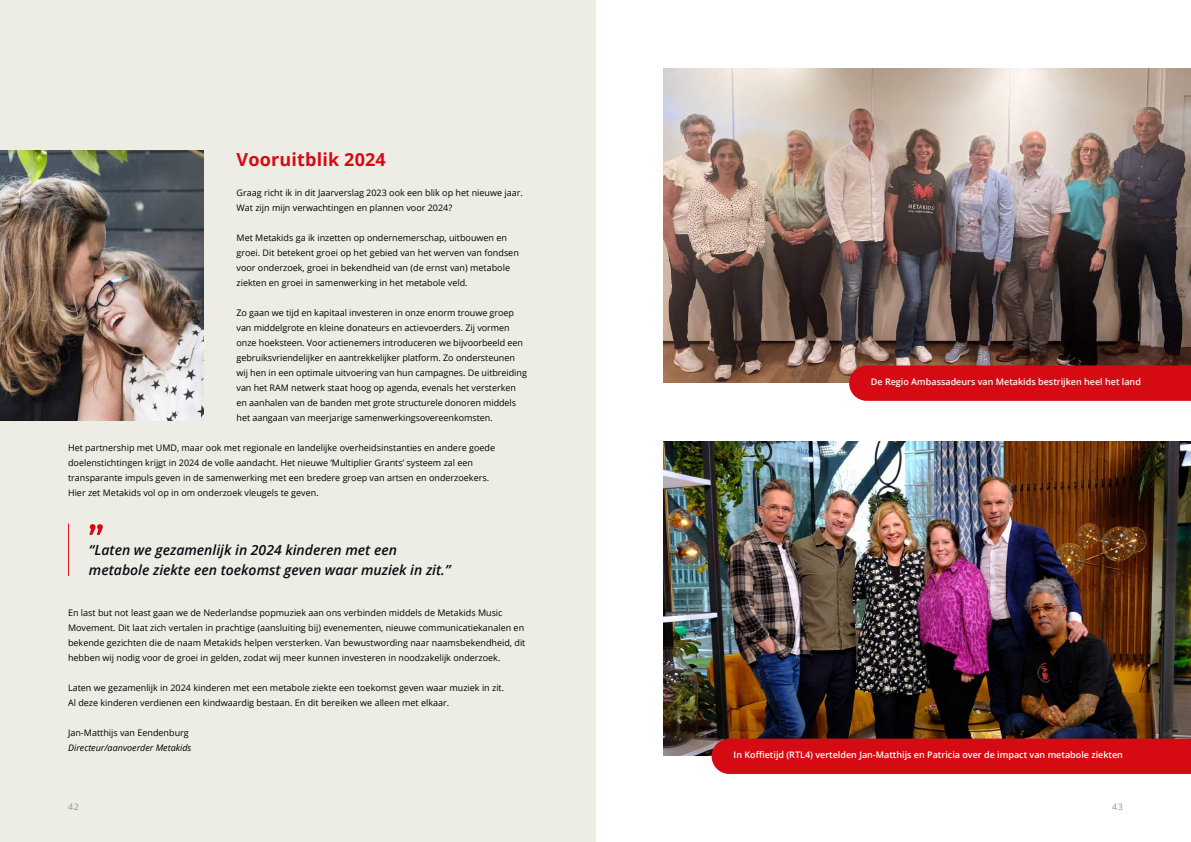
<style>
.page{position:relative;width:1191px;height:842px;background:#fff}
.page>*{position:absolute;margin:0;border:0;box-sizing:border-box;transform-origin:0 0}
.t1{font:700 18px "Open Sans";letter-spacing:.01em;color:#d60a12}
.t2{font:italic 600 14px/20px "Open Sans";color:#090d0f}
.t3{font:9px/15px "Open Sans";color:#000}
.t4{font:600 9px "Open Sans";color:#fff}
.t5{font:italic 9px "Open Sans";color:#000}
.t6{font:9px "Open Sans";color:#939598}
</style>
<div class="page">
<div style="left:0;top:0;width:595px;height:842px;background:#edede6"></div>
<img style="left:0;top:150px;width:204px;height:271px">
<hr style="left:68px;top:524px;width:1px;height:52px;background:#d60a12">
<svg style="left:89px;top:524px;width:14px;height:11px"></svg>
<img style="left:663px;top:68px;width:528px;height:315px">
<img style="left:663px;top:441px;width:528px;height:315px">
<svg style="left:849px;top:365px;width:342px;height:36px;background:#d40e16"></svg>
<div style="left:711px;top:739px;width:480px;height:35px;background:#d60a12"></div>
<h1 class="t1" style="left:236px;top:147px;width:151px">Vooruitblik 2024</h1>
<p class="t3" style="left:236px;top:185px;width:288px">Graag richt ik in dit Jaarverslag 2023 ook een blik op het nieuwe jaar.<br>Wat zijn mijn verwachtingen en plannen voor 2024?</p>
<p class="t3" style="left:236px;top:230px;width:284px">Met Metakids ga ik inzetten op ondernemerschap, uitbouwen en groei. Dit betekent groei op het gebied van het werven van fondsen voor onderzoek, groei in bekendheid van (de ernst van) metabole ziekten en groei in samenwerking in het metabole veld.</p>
<p class="t3" style="left:236px;top:305px;width:292px">Zo gaan we tijd en kapitaal investeren in onze enorm trouwe groep van middelgrote en kleine donateurs en actievoerders. Zij vormen onze hoeksteen. Voor actienemers introduceren we bijvoorbeeld een gebruiksvriendelijker en aantrekkelijker platform. Zo ondersteunen wij hen in een optimale uitvoering van hun campagnes. De uitbreiding van het RAM netwerk staat hoog op agenda, evenals het versterken en aanhalen van de banden met grote structurele donoren middels het aangaan van meerjarige samenwerkingsovereenkomsten.</p>
<p class="t3" style="left:68px;top:440px;width:428px">Het partnership met UMD, maar ook met regionale en landelijke overheidsinstanties en andere goede doelenstichtingen krijgt in 2024 de volle aandacht. Het nieuwe ‘Multiplier Grants’ systeem zal een transparante impuls geven in de samenwerking met een bredere groep van artsen en onderzoekers.<br>Hier zet Metakids vol op in om onderzoek vleugels te geven.</p>
<h2 class="t2" style="left:89px;top:539px;width:363px">“Laten we gezamenlijk in 2024 kinderen met een metabole ziekte een toekomst geven waar muziek in zit.”</h2>
<p class="t3" style="left:68px;top:605px;width:459px">En last but not least gaan we de Nederlandse popmuziek aan ons verbinden middels de Metakids Music Movement. Dit laat zich vertalen in prachtige (aansluiting bij) evenementen, nieuwe communicatiekanalen en bekende gezichten die de naam Metakids helpen versterken. Van bewustwording naar naamsbekendheid, dit hebben wij nodig voor de groei in gelden, zodat wij meer kunnen investeren in noodzakelijk onderzoek.</p>
<p class="t3" style="left:68px;top:680px;width:437px">Laten we gezamenlijk in 2024 kinderen met een metabole ziekte een toekomst geven waar muziek in zit.<br>Al deze kinderen verdienen een kindwaardig bestaan. En dit bereiken we alleen met elkaar.</p>
<p class="t3" style="left:68px;top:725px;width:122px">Jan-Matthijs van Eendenburg</p>
<p class="t5" style="left:68px;top:741px;width:125px">Directeur/aanvoerder Metakids</p>
<p class="t4" style="left:871px;top:376px;width:271px">De Regio Ambassadeurs van Metakids bestrijken heel het land</p>
<p class="t4" style="left:733px;top:749px;width:391px">In Koffietijd (RTL4) vertelden Jan-Matthijs en Patricia over de impact van metabole ziekten</p>
<p class="t6" style="left:68px;top:801px;width:12px">42</p>
<p class="t6" style="left:1112px;top:801px;width:12px">43</p>
</div>
